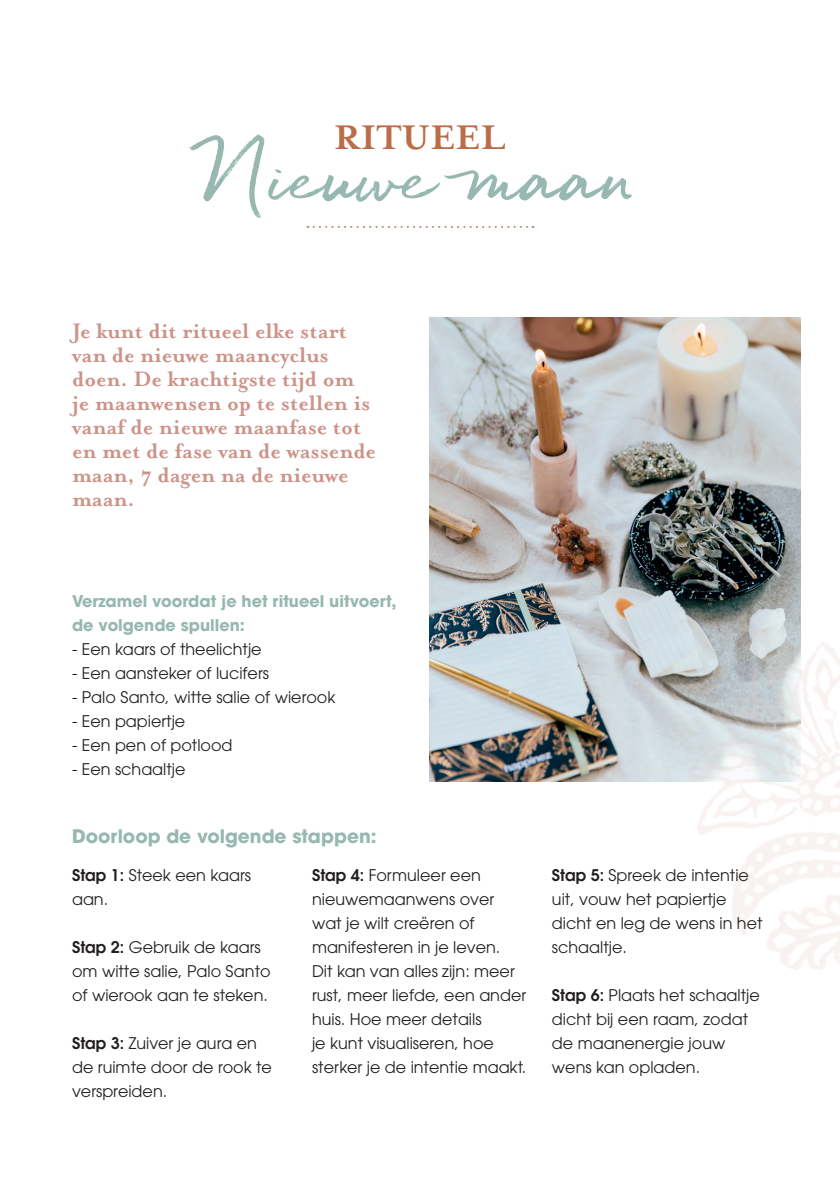
<style>
.page{position:relative;width:840px;height:1191px;background:#fff}
.page>*{position:absolute;margin:0;border:0;box-sizing:border-box;transform-origin:0 0}
.t1{font:71.6px "Quickbrush";color:#96b8b0}
.t2{font:700 39.2px "Mrs Eaves OT";color:#bb6c48}
.t3{font:700 24px/24px "Mrs Eaves OT";color:#cd9389}
.t4{font:700 18.6px "ITC Avant Garde Pro";color:#96b8b0}
.t5{font:16px/24px "ITC Avant Garde Pro";color:#231f20}
.t6{font:700 16px/24px "ITC Avant Garde Pro";color:#96b8b0}
.s1{font-weight:600}
</style>
<div class="page">
<img style="left:429px;top:317px;width:370px;height:464px">
<svg style="left:307px;top:226px;width:226px;height:2px"></svg>
<img style="left:609px;top:597px;width:230px;height:373px">
<h2 class="t2" style="left:334px;top:116px;width:173px">RITUEEL</h2>
<h1 class="t1" style="left:202px;top:132px;width:436px">Nieuwe maan</h1>
<h3 class="t3" style="left:72px;top:319px;width:305px">Je kunt dit ritueel elke start van de nieuwe maancyclus doen. De krachtigste tijd om je maanwensen op te stellen is vanaf de nieuwe maanfase tot en met de fase van de wassende maan, 7 dagen na de nieuwe maan.</h3>
<p class="t6" style="left:72px;top:589px;width:326px">Verzamel voordat je het ritueel uitvoert, de volgende spullen:</p>
<p class="t5" style="left:72px;top:637px;width:191px">- Een kaars of theelichtje</p>
<p class="t5" style="left:72px;top:661px;width:198px">- Een aansteker of lucifers</p>
<p class="t5" style="left:72px;top:685px;width:265px">- Palo Santo, witte salie of wierook</p>
<p class="t5" style="left:72px;top:709px;width:115px">- Een papiertje</p>
<p class="t5" style="left:72px;top:733px;width:162px">- Een pen of potlood</p>
<p class="t5" style="left:72px;top:757px;width:115px">- Een schaaltje</p>
<p class="t4" style="left:72px;top:823px;width:306px">Doorloop de volgende stappen:</p>
<p class="t5" style="left:72px;top:863px;width:180px"><span class="s1">Stap 1:</span> Steek een kaars aan.</p>
<p class="t5" style="left:72px;top:935px;width:200px"><span class="s1">Stap 2:</span> Gebruik de kaars om witte salie, Palo Santo of wierook aan te steken.</p>
<p class="t5" style="left:72px;top:1031px;width:201px"><span class="s1">Stap 3:</span> Zuiver je aura en de ruimte door de rook te verspreiden.</p>
<p class="t5" style="left:312px;top:863px;width:216px"><span class="s1">Stap 4:</span> Formuleer een nieuwemaanwens over wat je wilt creëren of manifesteren in je leven.<br>Dit kan van alles zijn: meer rust, meer liefde, een ander huis. Hoe meer details<br>je kunt visualiseren, hoe sterker je de intentie maakt.</p>
<p class="t5" style="left:551px;top:863px;width:212px"><span class="s1">Stap 5:</span> Spreek de intentie uit, vouw het papiertje dicht en leg de wens in het schaaltje.</p>
<p class="t5" style="left:551px;top:983px;width:209px"><span class="s1">Stap 6:</span> Plaats het schaaltje dicht bij een raam, zodat de maanenergie jouw wens kan opladen.</p>
</div>
